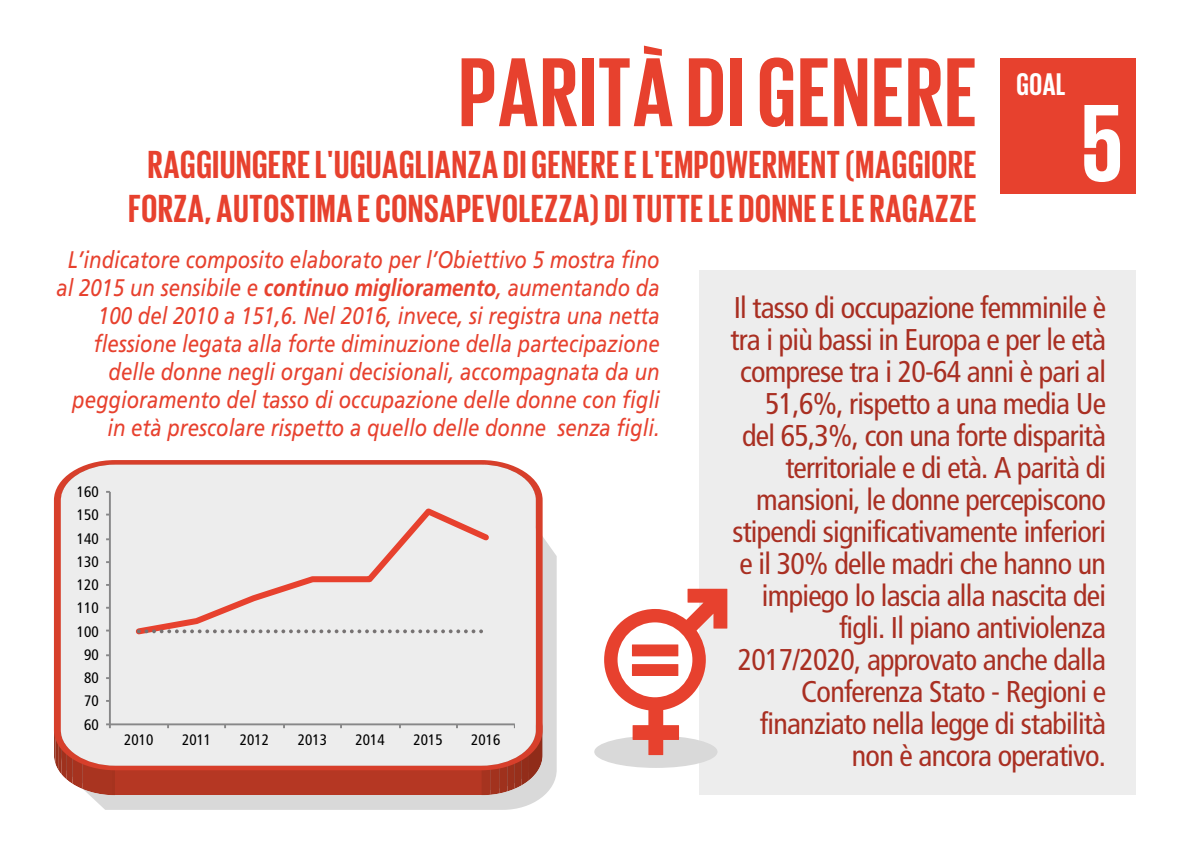
<style>
.page{position:relative;width:1191px;height:851px;background:#fff}
.page>*{position:absolute;margin:0;border:0;box-sizing:border-box;transform-origin:0 0}
.t1{font:700 112.2px "Giorgio Sans";color:#fff}
.t2{font:700 100px "Giorgio Sans";letter-spacing:.02em;color:#e7412e}
.t3{font:700 40px/44px "Giorgio Sans";letter-spacing:.02em;color:#e7412e;text-align:center}
.t4{font:700 32px "Giorgio Sans";color:#fff}
.t5{font:condensed 30px/32px "Frutiger";letter-spacing:-.025em;color:#a92f22;text-align:right}
.t6{font:italic 24px/28px "Frutiger";color:#e7412e;text-align:right;scale:.85 1}
.t7{font:condensed 15.2px "Frutiger";color:#000}
.s1{font-weight:700}
</style>
<div class="page">
<svg style="left:90px;top:521px;width:466px;height:288px;background:#dbd7d6"></svg>
<div style="left:115px;top:760px;width:366px;height:35px;background:#b53723"></div>
<svg style="left:54px;top:460px;width:488px;height:310px;background:#db5745"></svg>
<div style="left:61px;top:464px;width:475px;height:301px;background:#ededed"></div>
<div style="left:699px;top:270px;width:436px;height:524px;background:#ededed"></div>
<div style="left:1000px;top:59px;width:135px;height:135px;background:#e7412e"></div>
<div style="left:594px;top:735px;width:123px;height:32px;background:#d9d9d9;border-radius:50%"></div>
<svg style="left:604px;top:588px;width:123px;height:167px"></svg>
<div style="left:632px;top:644px;width:46px;height:12px;background:#e7412e"></div>
<div style="left:632px;top:664px;width:46px;height:12px;background:#e7412e"></div>
<hr style="left:109px;top:492px;width:2px;height:232px;background:#878788">
<svg style="left:61px;top:462px;width:54px;height:78px;background:#e9dedd"></svg>
<hr style="left:110px;top:723px;width:404px;height:2px;background:#878788">
<svg style="left:54px;top:720px;width:61px;height:75px;background:#d49f96"></svg>
<svg style="left:481px;top:720px;width:61px;height:75px;background:#cb9990"></svg>
<div style="left:132px;top:504px;width:362px;height:134px;background:#ededed"></div>
<svg style="left:137px;top:629px;width:346px;height:4px"></svg>
<h2 class="t2" style="left:459px;top:42px;width:519px">PARITÀ DI GENERE</h2>
<h3 class="t3" style="left:128px;top:142px;width:849px">RAGGIUNGERE L'UGUAGLIANZA DI GENERE E L'EMPOWERMENT (MAGGIORE<br>FORZA, AUTOSTIMA E CONSAPEVOLEZZA) DI TUTTE LE DONNE E LE RAGAZZE</h3>
<p class="t4" style="left:1016px;top:68px;width:50px">GOAL</p>
<h1 class="t1" style="left:1081px;top:87px;width:43px">5</h1>
<p class="t6" style="left:56px;top:246px;width:711px">L’indicatore composito elaborato per l’Obiettivo 5 mostra fino al 2015 un sensibile e <span class="s1">continuo miglioramento</span>, aumentando da 100 del 2010 a 151,6. Nel 2016, invece, si registra una netta flessione legata alla forte diminuzione della partecipazione delle donne negli organi decisionali, accompagnata da un peggioramento del tasso di occupazione delle donne con figli in età prescolare rispetto a quello delle donne senza figli.</p>
<p class="t7" style="left:77px;top:483px;width:23px">160</p>
<p class="t7" style="left:77px;top:506px;width:23px">150</p>
<p class="t7" style="left:77px;top:529px;width:23px">140</p>
<p class="t7" style="left:77px;top:552px;width:23px">130</p>
<p class="t7" style="left:77px;top:576px;width:23px">120</p>
<p class="t7" style="left:77px;top:599px;width:23px">110</p>
<p class="t7" style="left:77px;top:622px;width:23px">100</p>
<p class="t7" style="left:84px;top:645px;width:16px">90</p>
<p class="t7" style="left:84px;top:669px;width:16px">80</p>
<p class="t7" style="left:84px;top:692px;width:16px">70</p>
<p class="t7" style="left:84px;top:715px;width:16px">60</p>
<p class="t7" style="left:124px;top:731px;width:31px">2010</p>
<p class="t7" style="left:182px;top:731px;width:31px">2011</p>
<p class="t7" style="left:240px;top:731px;width:31px">2012</p>
<p class="t7" style="left:298px;top:731px;width:31px">2013</p>
<p class="t7" style="left:355px;top:731px;width:31px">2014</p>
<p class="t7" style="left:413px;top:731px;width:31px">2015</p>
<p class="t7" style="left:471px;top:731px;width:31px">2016</p>
<p class="t5" style="left:730px;top:292px;width:377px">Il tasso di occupazione femminile è tra i più bassi in Europa e per le età comprese tra i 20-64 anni è pari al<br>51,6%, rispetto a una media Ue del 65,3%, con una forte disparità territoriale e di età. A parità di mansioni, le donne percepiscono stipendi significativamente inferiori e il 30% delle madri che hanno un impiego lo lascia alla nascita dei figli. Il piano antiviolenza<br>2017/2020, approvato anche dalla<br>Conferenza Stato - Regioni e finanziato nella legge di stabilità non è ancora operativo.</p>
</div>
